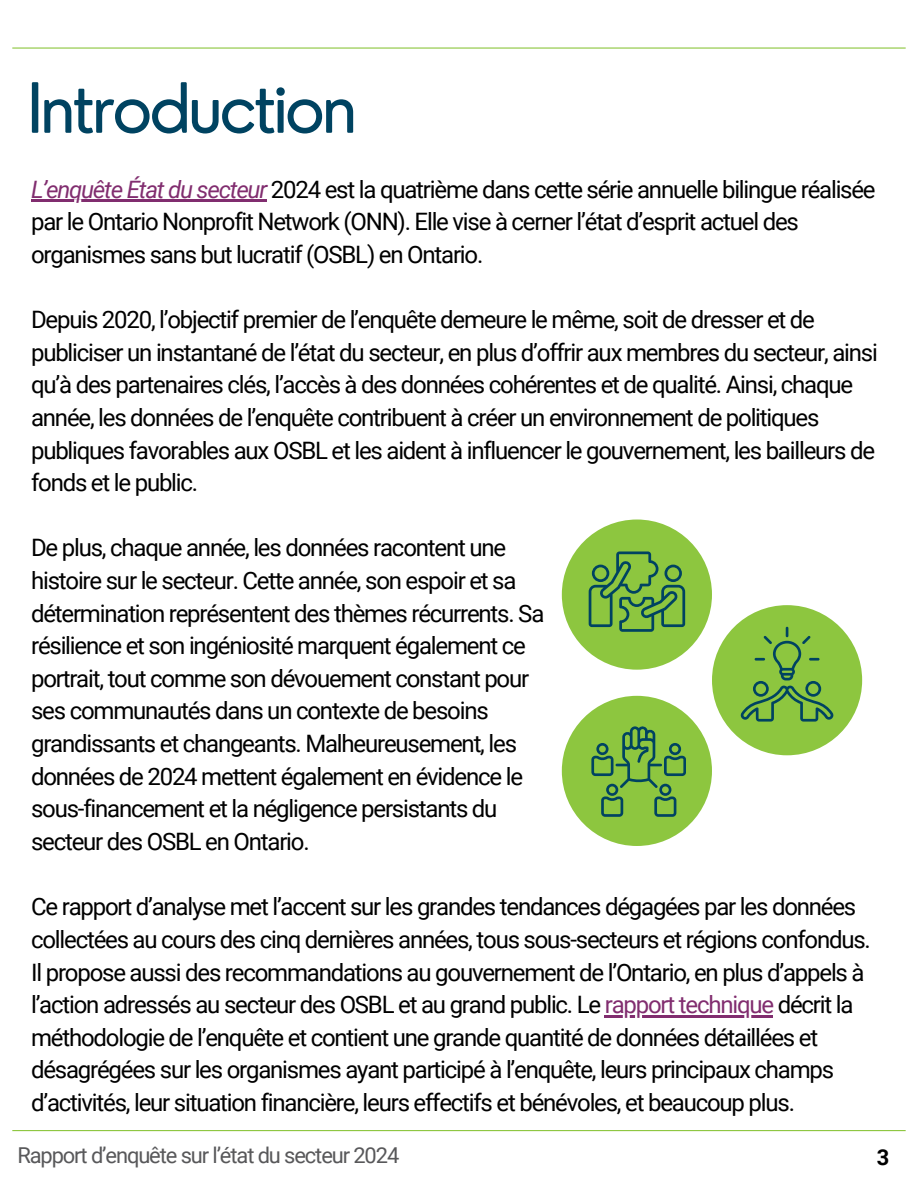
<style>
.page{position:relative;width:918px;height:1188px;background:#fff}
.page>*{position:absolute;margin:0;border:0;box-sizing:border-box;transform-origin:0 0}
.t1{font:67.5px "Nourd";letter-spacing:-.05em;color:#004361}
.t2{font:24px/32.7px "Roboto";letter-spacing:-.05em;color:#000}
.t3{font:21.9px "Roboto";letter-spacing:-.05em;color:#58585a}
.t4{font:700 21.9px "Roboto";color:#000}
.s1{font-style:italic;color:#812d6f}
.s2{color:#812d6f}
</style>
<div class="page">
<hr style="left:12px;top:47px;width:894px;height:2px;background:#8dc63f">
<hr style="left:12px;top:1130px;width:894px;height:1px;background:#8dc63f">
<hr style="left:31px;top:200px;width:235px;height:2px;background:#812d6f">
<hr style="left:605px;top:1015px;width:168px;height:3px;background:#812d6f">
<div style="left:562px;top:520px;width:150px;height:150px;background:#8dc63f;border-radius:50%"></div>
<svg style="left:589px;top:551px;width:96px;height:80px"></svg>
<div style="left:712px;top:605px;width:150px;height:150px;background:#8dc63f;border-radius:50%"></div>
<svg style="left:740px;top:627px;width:94px;height:94px"></svg>
<div style="left:562px;top:696px;width:150px;height:150px;background:#8dc63f;border-radius:50%"></div>
<svg style="left:591px;top:726px;width:95px;height:91px"></svg>
<p class="t1" style="left:27px;top:65px;width:332px">Introduction</p>
<h1 class="t2" style="left:31px;top:173px;width:846px"><span class="s1">L’enquête État du secteur</span> 2024 est la quatrième dans cette série annuelle bilingue réalisée par le Ontario Nonprofit Network (ONN). Elle vise à cerner l’état d’esprit actuel des organismes sans but lucratif (OSBL) en Ontario.</h1>
<p class="t2" style="left:31px;top:304px;width:848px">Depuis 2020, l’objectif premier de l’enquête demeure le même, soit de dresser et de publiciser un instantané de l’état du secteur, en plus d’offrir aux membres du secteur, ainsi qu’à des partenaires clés, l’accès à des données cohérentes et de qualité. Ainsi, chaque année, les données de l’enquête contribuent à créer un environnement de politiques publiques favorables aux OSBL et les aident à influencer le gouvernement, les bailleurs de fonds et le public.</p>
<p class="t2" style="left:31px;top:532px;width:515px">De plus, chaque année, les données racontent une histoire sur le secteur. Cette année, son espoir et sa détermination représentent des thèmes récurrents. Sa résilience et son ingéniosité marquent également ce portrait, tout comme son dévouement constant pour ses communautés dans un contexte de besoins grandissants et changeants. Malheureusement, les données de 2024 mettent également en évidence le sous-financement et la négligence persistants du secteur des OSBL en Ontario.</p>
<p class="t2" style="left:31px;top:891px;width:841px">Ce rapport d’analyse met l’accent sur les grandes tendances dégagées par les données collectées au cours des cinq dernières années, tous sous-secteurs et régions confondus.<br>Il propose aussi des recommandations au gouvernement de l’Ontario, en plus d’appels à l’action adressés au secteur des OSBL et au grand public. Le <span class="s2">rapport technique</span> décrit la</p>
<p class="t2" style="left:31px;top:1021px;width:805px">méthodologie de l’enquête et contient une grande quantité de données détaillées et désagrégées sur les organismes ayant participé à l’enquête, leurs principaux champs d’activités, leur situation financière, leurs effectifs et bénévoles, et beaucoup plus.</p>
<p class="t3" style="left:17px;top:1143px;width:383px">Rapport d’enquête sur l’état du secteur 2024</p>
<p class="t4" style="left:877px;top:1145px;width:14px">3</p>
</div>
